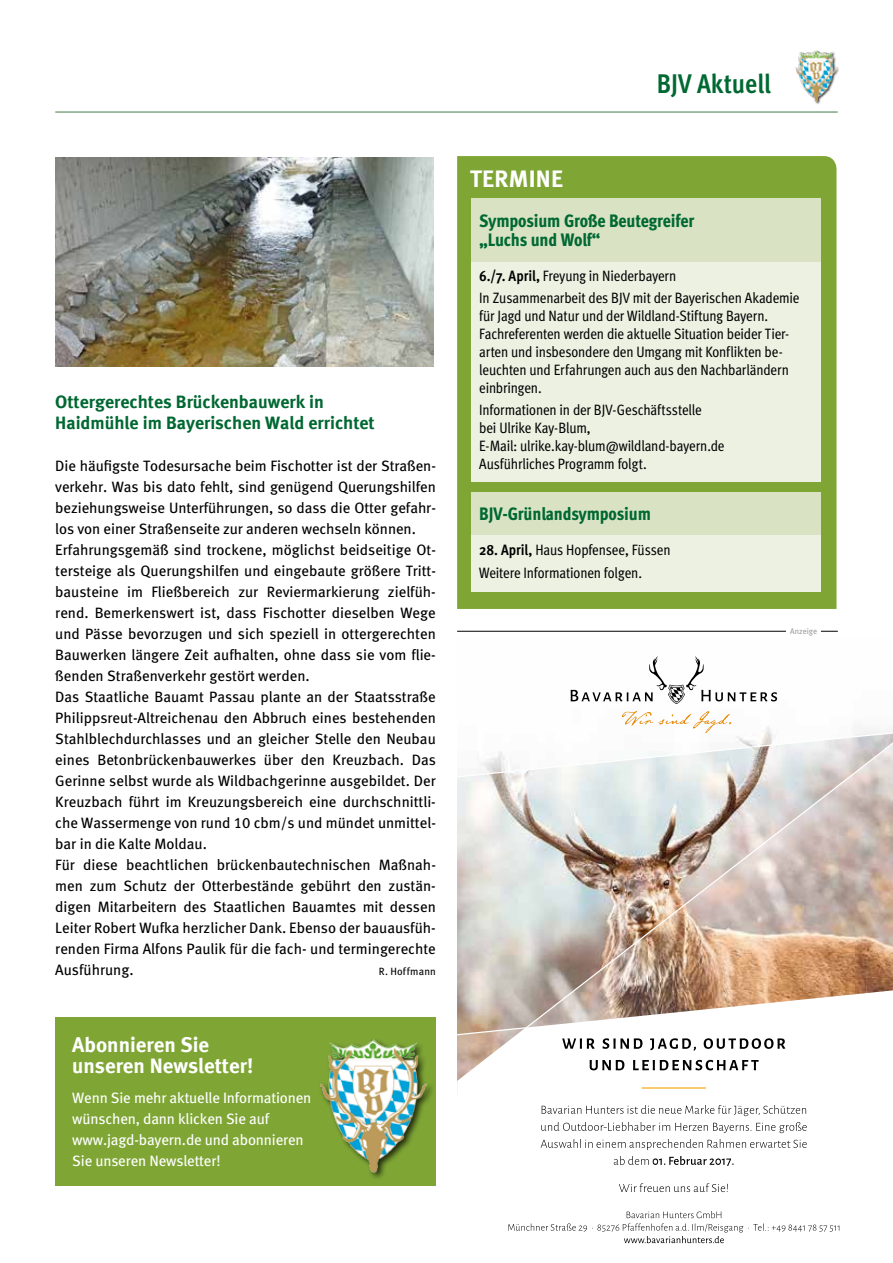
<style>
.page{position:relative;width:893px;height:1263px;background:#fff}
.page>*{position:absolute;margin:0;border:0;box-sizing:border-box;transform-origin:0 0}
.t1{font:700 27px "Meta Cond";color:#006832}
.t2{font:24px "Meta Bold LF";letter-spacing:.015em;color:#fff}
.t3{font:21px/21px "Meta Bold LF";color:#fff}
.t4{font:18px/21px "Meta Bold LF";color:#006832}
.t5{font:18px/19.5px "Meta Cond Extra Bold LF";letter-spacing:-.01em;color:#006832}
.t6{font:15px/21px "Meta Book LF";color:#000}
.t7{font:15px/18px "Meta Cond";letter-spacing:-.01em;color:#000}
.t8{font:15px/21px "Meta Book LF";letter-spacing:-.01em;color:#fff}
.t9{font:10.5px "Meta Book LF";letter-spacing:.02em;color:#000}
.t10{font:8.25px "Meta Book LF";color:#9d9d9c;scale:.96 1}
.s1{font-weight:700}
</style>
<div class="page">
<div style="left:795px;top:50px;width:45px;height:55px;background:#000;opacity:.75"></div>
<img style="left:795px;top:50px;width:43px;height:55px">
<hr style="left:55px;top:111px;width:783px;height:2px;background:#83a786">
<img style="left:55px;top:158px;width:379px;height:208px">
<div style="left:457px;top:156px;width:379px;height:453px;background:#7fa635"></div>
<div style="left:471px;top:534px;width:349px;height:58px;background:#ecf1e2"></div>
<div style="left:471px;top:492px;width:349px;height:42px;background:#d9e3c3"></div>
<div style="left:471px;top:261px;width:349px;height:221px;background:#ecf1e2"></div>
<div style="left:471px;top:198px;width:349px;height:63px;background:#d9e3c3"></div>
<div style="left:55px;top:1017px;width:381px;height:168px;background:#7fa635"></div>
<img style="left:319px;top:1039px;width:110px;height:139px">
<svg style="left:457px;top:1037px;width:329px;height:58px"></svg>
<img style="left:457px;top:730px;width:436px;height:307px">
<svg style="left:542px;top:1105px;width:264px;height:11px"></svg>
<svg style="left:541px;top:1122px;width:266px;height:11px"></svg>
<svg style="left:541px;top:1139px;width:266px;height:11px"></svg>
<svg style="left:614px;top:1156px;width:120px;height:10px"></svg>
<svg style="left:619px;top:1183px;width:109px;height:9px"></svg>
<hr style="left:642px;top:1087px;width:64px;height:1px;background:#f6a200">
<svg style="left:562px;top:1038px;width:223px;height:13px"></svg>
<svg style="left:590px;top:1060px;width:169px;height:10px"></svg>
<svg style="left:571px;top:656px;width:206px;height:48px"></svg>
<svg style="left:622px;top:711px;width:109px;height:22px"></svg>
<svg style="left:508px;top:1211px;width:331px;height:32px"></svg>
<hr style="left:457px;top:631px;width:381px;height:1px;background:#000">
<div style="left:786px;top:623px;width:35px;height:13px;background:#fff"></div>
<p class="t4" style="left:55px;top:391px;width:321px">Ottergerechtes Brückenbauwerk in<br>Haidmühle im Bayerischen Wald errichtet</p>
<p class="t6" style="left:55px;top:455px;width:382px">Die häufigste Todesursache beim Fischotter ist der Straßen&shy;verkehr. Was bis dato fehlt, sind genügend Querungshilfen beziehungsweise Unterführungen, so dass die Otter gefahr&shy;los von einer Straßenseite zur anderen wechseln können.<br>Erfahrungsgemäß sind trockene, möglichst beidseitige Ot&shy;tersteige als Querungshilfen und eingebaute größere Tritt&shy;bausteine im Fließbereich zur Reviermarkierung zielfüh&shy;rend. Bemerkenswert ist, dass Fischotter dieselben Wege und Pässe bevorzugen und sich speziell in ottergerechten Bauwerken längere Zeit aufhalten, ohne dass sie vom flie&shy;ßenden Straßenverkehr gestört werden.<br>Das Staatliche Bauamt Passau plante an der Staatsstraße Philippsreut-Altreichenau den Abbruch eines bestehenden Stahlblechdurchlasses und an gleicher Stelle den Neubau eines Betonbrückenbauwerkes über den Kreuzbach. Das Gerinne selbst wurde als Wildbachgerinne ausgebildet. Der Kreuzbach führt im Kreuzungsbereich eine durchschnittli&shy;che Wassermenge von rund 10 cbm/s und mündet unmittel&shy;bar in die Kalte Moldau.<br>Für diese beachtlichen brückenbautechnischen Maßnah&shy;men zum Schutz der Otterbestände gebührt den zustän&shy;digen Mitarbeitern des Staatlichen Bauamtes mit dessen Leiter Robert Wufka herzlicher Dank. Ebenso der bauausfüh&shy;renden Firma Alfons Paulik für die fach- und termingerechte Ausführung.</p>
<p class="t9" style="left:379px;top:965px;width:59px">R. Hoffmann</p>
<h3 class="t3" style="left:72px;top:1034px;width:182px">Abonnieren Sie unseren Newsletter!</h3>
<p class="t8" style="left:72px;top:1087px;width:241px">Wenn Sie mehr aktuelle Informationen wünschen, dann klicken Sie auf www.jagd-bayern.de und abonnieren<br>Sie unseren Newsletter!</p>
<h2 class="t2" style="left:470px;top:165px;width:95px">TERMINE</h2>
<h1 class="t1" style="left:657px;top:68px;width:116px">BJV Aktuell</h1>
<p class="t5" style="left:479px;top:210px;width:217px">Symposium Große Beutegreifer „Luchs und Wolf“</p>
<p class="t7" style="left:479px;top:264px;width:322px;line-height:22.2px"><span class="s1">6./7. April,</span> Freyung in Niederbayern<br>In Zusammenarbeit des BJV mit der Bayerischen Akademie</p>
<p class="t7" style="left:479px;top:307px;width:311px">für Jagd und Natur und der Wildland-Stiftung Bayern.<br>Fachreferenten werden die aktuelle Situation beider Tier&shy;arten und insbesondere den Umgang mit Konflikten be&shy;leuchten und Erfahrungen auch aus den Nachbarländern einbringen.</p>
<p class="t7" style="left:479px;top:401px;width:247px">Informationen in der BJV-Geschäftsstelle<br>bei Ulrike Kay-Blum,<br>E-Mail: ulrike.kay-blum@wildland-bayern.de Ausführliches Programm folgt.</p>
<p class="t5" style="left:479px;top:504px;width:173px">BJV-Grünlandsymposium</p>
<p class="t7" style="left:479px;top:539px;width:193px;line-height:22.2px"><span class="s1">28. April,</span> Haus Hopfensee, Füssen<br>Weitere Informationen folgen.</p>
<p class="t10" style="left:790px;top:626px;width:29px">Anzeige</p>
</div>
